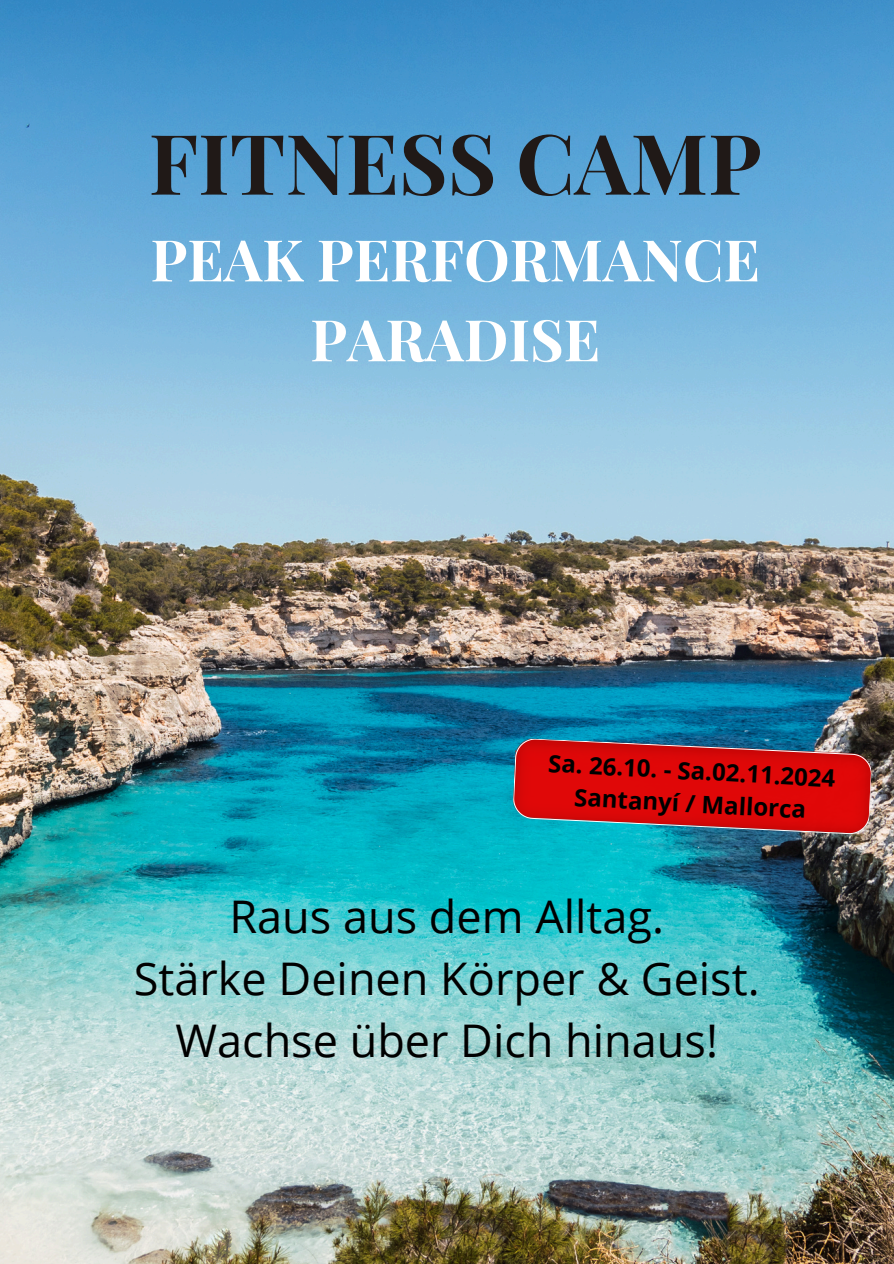
<style>
.page{position:relative;width:894px;height:1264px;background:#fff}
.page>*{position:absolute;margin:0;border:0;box-sizing:border-box;transform-origin:0 0}
.t1{font:700 83.55px "Playfair Display";color:#201917}
.t2{font:700 57.45px/79.8px "Playfair Display";color:#fff;text-align:center}
.t3{font:45px/61.8px "Open Sans";color:#000;text-align:center}
.t4{font:700 24px "Open Sans";color:#000}
</style>
<div class="page">
<img style="left:0;top:0;width:893px;height:1263px">
<svg style="left:512px;top:738px;width:360px;height:97px;background:#b6252a"></svg>
<h1 class="t1" style="left:149px;top:104px;width:614px">FITNESS CAMP</h1>
<h1 class="t2" style="left:150px;top:218px;width:610px">PEAK PERFORMANCE<br>PARADISE</h1>
<p class="t4" style="left:549px;top:746px;width:289px;rotate:3deg">Sa. 26.10. - Sa.02.11.2024</p>
<p class="t4" style="left:575px;top:780px;width:233px;rotate:3deg">Santanyí / Mallorca</p>
<p class="t3" style="left:134px;top:884px;width:627px">Raus aus dem Alltag.<br>Stärke Deinen Körper &amp; Geist.<br>Wachse über Dich hinaus!</p>
</div>
